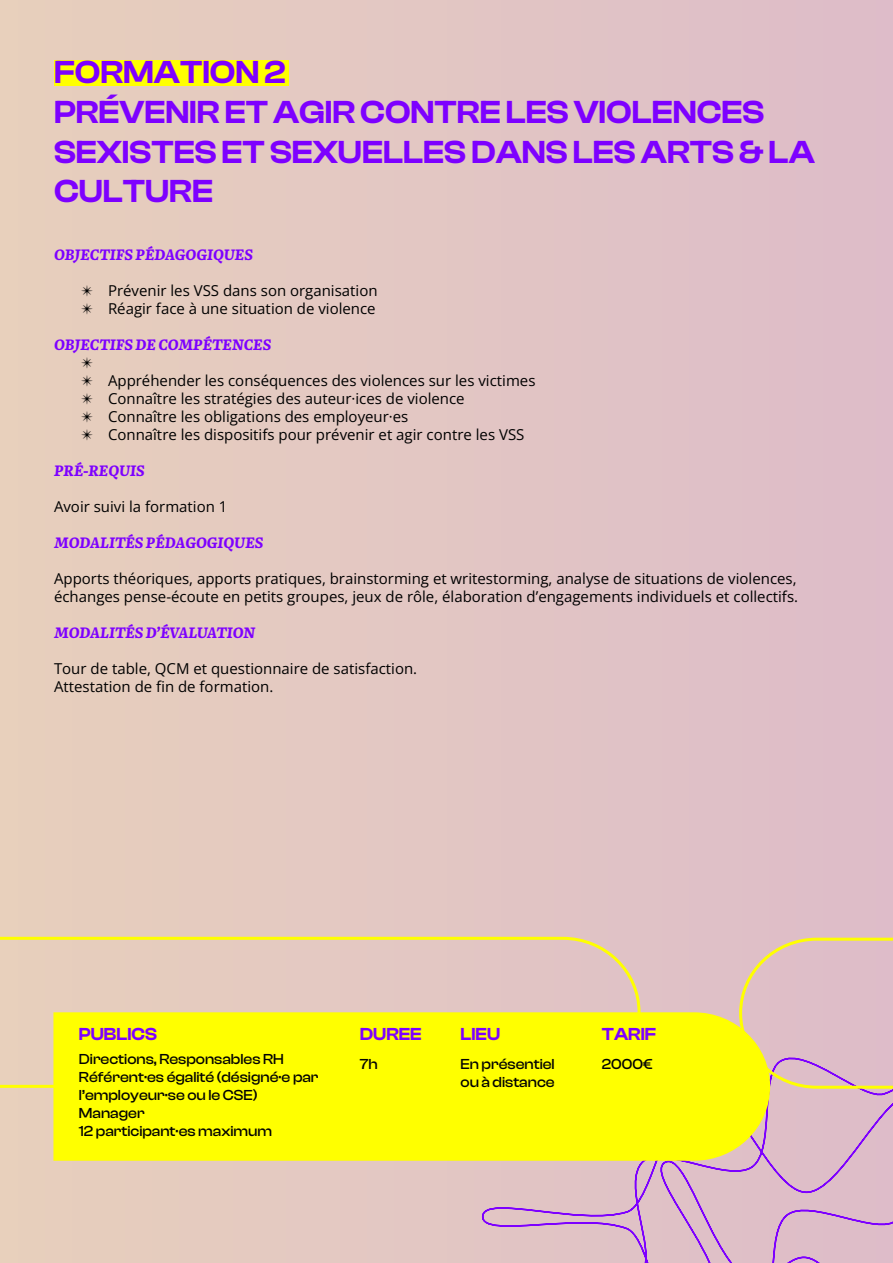
<style>
.page{position:relative;width:893px;height:1263px;background:#e3c7c3}
.page>*{position:absolute;margin:0;border:0;box-sizing:border-box;transform-origin:0 0}
.t1{font:700 33px/39.6px "Clash Display Variable";color:#7d00ff}
.t2{font:700 18px "Clash Display Variable";color:#7d00ff}
.t3{font:15px/18px "Open Sans";color:#000}
.t4{font:500 15px/18px "Clash Display";color:#020203}
.t5{font:italic 700 15px "Rowan";color:#7d00ff}
</style>
<div class="page">
<svg style="left:481px;top:1090px;width:412px;height:173px"></svg>
<div style="left:53px;top:1012px;width:717px;height:149px;background:#ff0"></div>
<svg style="left:0;top:936px;width:642px;height:153px"></svg>
<div style="left:54px;top:60px;width:234px;height:26px;background:#ff0"></div>
<svg style="left:738px;top:936px;width:155px;height:154px"></svg>
<h1 class="t1" style="left:54px;top:53px;width:762px">FORMATION 2<br>PRÉVENIR ET AGIR CONTRE LES VIOLENCES<br>SEXISTES ET SEXUELLES DANS LES ARTS &amp; LA<br>CULTURE</h1>
<p class="t5" style="left:54px;top:245px;width:200px">OBJECTIFS PÉDAGOGIQUES</p>
<p class="t3" style="left:81px;top:281px;width:298px">✴ Prévenir les VSS dans son organisation ✴ Réagir face à une situation de violence</p>
<p class="t5" style="left:54px;top:335px;width:219px">OBJECTIFS DE COMPÉTENCES</p>
<p class="t3" style="left:81px;top:371px;width:456px">✴ Appréhender les conséquences des violences sur les victimes ✴ Connaître les stratégies des auteur·ices de violence<br>✴ Connaître les obligations des employeur·es<br>✴ Connaître les dispositifs pour prévenir et agir contre les VSS</p>
<p class="t5" style="left:54px;top:461px;width:92px">PRÉ-REQUIS</p>
<p class="t3" style="left:54px;top:497px;width:175px">Avoir suivi la formation 1</p>
<p class="t5" style="left:54px;top:533px;width:211px">MODALITÉS PÉDAGOGIQUES</p>
<p class="t3" style="left:54px;top:569px;width:746px">Apports théoriques, apports pratiques, brainstorming et writestorming, analyse de situations de violences, échanges pense-écoute en petits groupes, jeux de rôle, élaboration d’engagements individuels et collectifs.</p>
<p class="t5" style="left:54px;top:623px;width:203px">MODALITÉS D’ÉVALUATION</p>
<p class="t3" style="left:54px;top:659px;width:365px">Tour de table, QCM et questionnaire de satisfaction.<br>Attestation de fin de formation.</p>
<p class="t2" style="left:79px;top:1023px;width:79px">PUBLICS</p>
<p class="t2" style="left:360px;top:1023px;width:63px">DUREE</p>
<p class="t2" style="left:461px;top:1023px;width:41px">LIEU</p>
<p class="t4" style="left:79px;top:1049px;width:241px">Directions, Responsables RH<br>Référent·es égalité (désigné·e par l’employeur·se ou le CSE)<br>Manager<br>12 participant·es maximum</p>
<p class="t4" style="left:360px;top:1055px;width:19px">7h</p>
<p class="t4" style="left:461px;top:1055px;width:96px">En présentiel ou à distance</p>
<p class="t2" style="left:602px;top:1023px;width:56px">TARIF</p>
<p class="t4" style="left:602px;top:1055px;width:52px">2000€</p>
</div>
